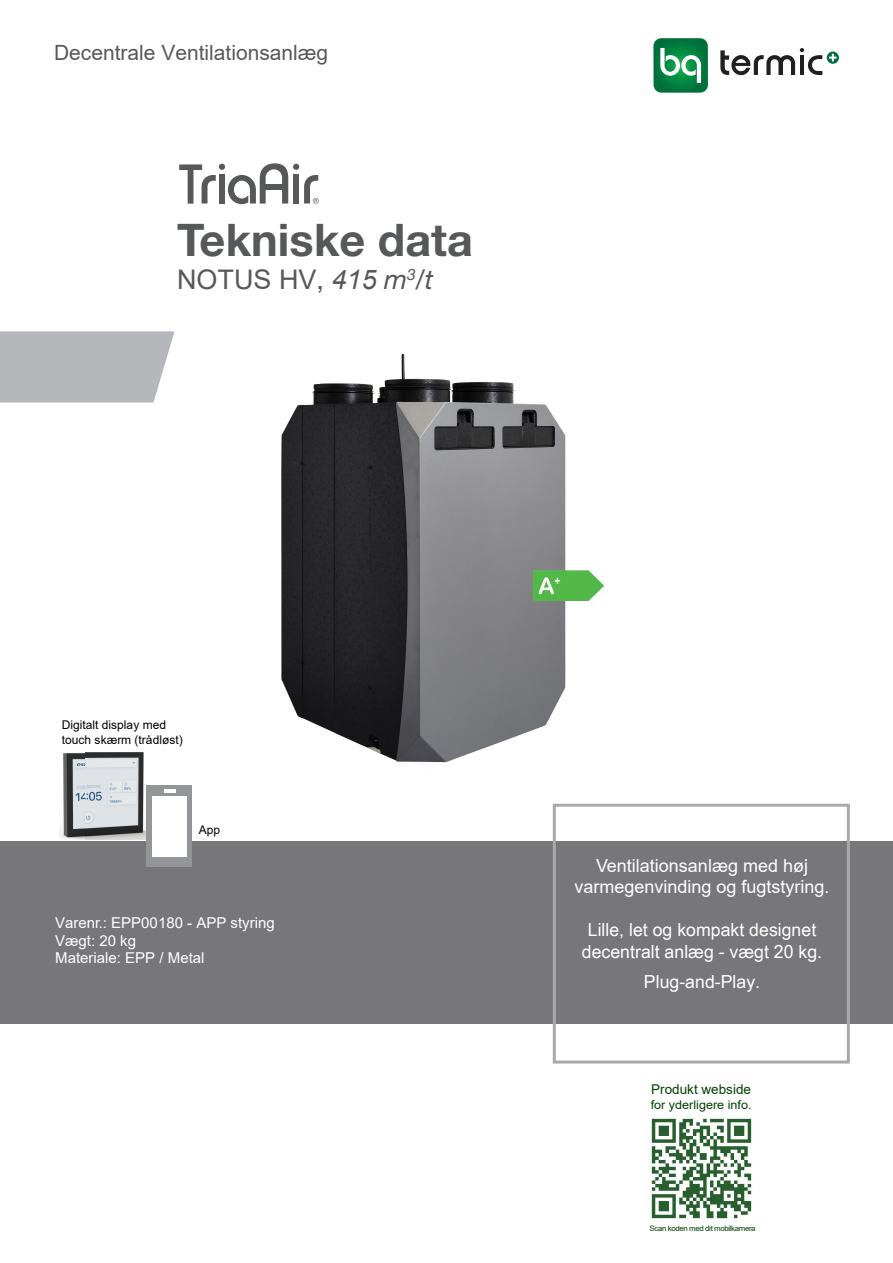
<style>
.page{position:relative;width:893px;height:1263px;background:#fff}
.page>*{position:absolute;margin:0;border:0;box-sizing:border-box;transform-origin:0 0}
.t1{font:700 45px "Helvetica Neue LT Std";color:#57585a}
.t2{font:27px "Arial";color:#57585a}
.t3{font:21px "Arial";color:#57585a}
.t4{font:18px/21.6px "Arial Narrow";color:#fff;text-align:center;scale:1.2 1}
.t5{font:18px/21.6px "Arial";color:#fff;text-align:center}
.t6{font:15px/17.7px "Arial";color:#fff}
.t7{font:13.5px "Arial";color:#004000}
.t8{font:12px/14.4px "Arial";color:#000}
.t9{font:12px "Arial";color:#004000;scale:1.05 1}
.t10{font:7.5px "Arial";letter-spacing:-.05em;color:#004000;scale:1.05 1}
.s1{font-family:"Helvetica Neue LT Std"}
.s2{font-style:italic}
.s3{font-family:"Helvetica Neue LT Pro";font-style:italic}
</style>
<div class="page">
<div style="left:0;top:841px;width:893px;height:182px;background:#77777a"></div>
<svg style="left:827px;top:52px;width:12px;height:12px"></svg>
<svg style="left:653px;top:38px;width:55px;height:55px"></svg>
<svg style="left:829px;top:54px;width:7px;height:7px"></svg>
<svg style="left:720px;top:48px;width:102px;height:27px"></svg>
<div style="left:553px;top:804px;width:297px;height:259px;border:3px solid #a8a9ad"></div>
<div style="left:146px;top:785px;width:46px;height:82px;background:#939598"></div>
<div style="left:152px;top:796px;width:34px;height:60px;background:#fff"></div>
<hr style="left:164px;top:789px;width:11px;height:4px;background:#fff">
<img style="left:60px;top:752px;width:86px;height:88px">
<svg style="left:0;top:331px;width:175px;height:72px"></svg>
<svg style="left:179px;top:163px;width:140px;height:41px"></svg>
<img style="left:651px;top:1118px;width:101px;height:101px">
<img style="left:281px;top:353px;width:298px;height:410px">
<img style="left:533px;top:571px;width:71px;height:29px">
<p class="t3" style="left:54px;top:38px;width:276px">Decentrale Ventilationsanlæg</p>
<h1 class="t1" style="left:177px;top:212px;width:297px">Tekniske data</h1>
<h2 class="t2" style="left:177px;top:261px;width:258px">NOTUS HV<span class="s1">,</span> <span class="s2">415</span> <span class="s3">m</span><sup>3</sup><span class="s3">/t</span></h2>
<p class="t8" style="left:62px;top:718px;width:122px">Digitalt display med touch skærm (trådløst)</p>
<p class="t8" style="left:199px;top:822px;width:23px">App</p>
<p class="t6" style="left:55px;top:914px;width:221px">Varenr.: EPP00180 - APP styring<br>Vægt: 20 kg<br>Materiale: EPP / Metal</p>
<p class="t5" style="left:574px;top:854px;width:257px">Ventilationsanlæg med høj varmegenvinding og fugtstyring.</p>
<p class="t4" style="left:582px;top:919px;width:202px">Lille, let og kompakt designet decentralt anlæg - vægt 20 kg.</p>
<p class="t4" style="left:644px;top:970px;width:98px">Plug-and-Play.</p>
<p class="t7" style="left:651px;top:1080px;width:101px">Produkt webside</p>
<p class="t9" style="left:651px;top:1096px;width:98px">for yderligere info.</p>
<p class="t10" style="left:650px;top:1224px;width:102px">Scan koden med dit mobilkamera</p>
</div>
